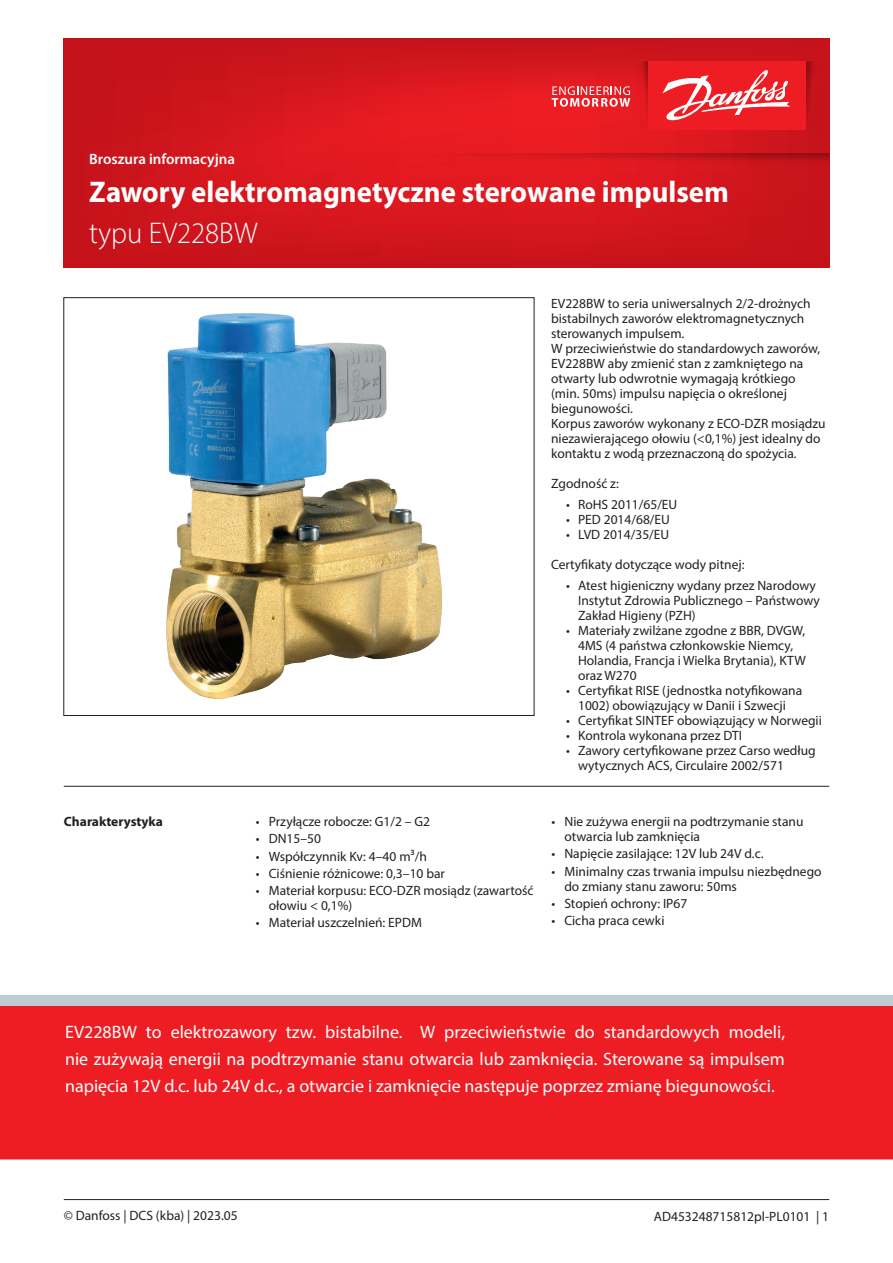
<style>
.page{position:relative;width:893px;height:1263px;background:#fff}
.page>*{position:absolute;margin:0;border:0;box-sizing:border-box;transform-origin:0 0}
.Front_page__Headline{font:700 30px "Myriad Pro";color:#fff;scale:.96 1}
.Front_page__Headline-2{font:300 30px "Myriad Pro";color:#fff;scale:.96 1}
.t1{font:18px/27px "Myriad Pro";color:#fff;text-align:justify}
.Front_page__Document{font:600 15px "Myriad Pro";color:#fff}
.Normtext{font:13.5px/15px "Myriad Pro";color:#231f20}
.Normtext__bold{font:700 13.5px "Myriad Pro";color:#231f20}
</style>
<div class="page">
<svg style="left:64px;top:38px;width:765px;height:230px;background:#d3151d"></svg>
<svg style="left:806px;top:61px;width:13px;height:69px"></svg>
<svg style="left:636px;top:61px;width:12px;height:69px"></svg>
<div style="left:648px;top:61px;width:158px;height:69px;background:#ee1d23"></div>
<svg style="left:552px;top:86px;width:78px;height:21px;background:#f0696d"></svg>
<svg style="left:662px;top:70px;width:128px;height:51px"></svg>
<svg style="left:332px;top:153px;width:497px;height:13px;background:#d4171d"></svg>
<hr style="left:64px;top:1199px;width:765px;height:1px;background:#231f20">
<hr style="left:64px;top:786px;width:765px;height:1px;background:#231f20">
<div style="left:0;top:1006px;width:893px;height:153px;background:#ee1d23"></div>
<img style="left:167px;top:313px;width:274px;height:385px">
<div style="left:64px;top:1023px;width:722px;height:111px;border:2px solid #ee1d23"></div>
<div style="left:0;top:995px;width:893px;height:11px;background:#bfcbd3"></div>
<p class="Front_page__Document" style="left:89px;top:150px;width:147px">Broszura informacyjna</p>
<p class="Front_page__Headline" style="left:89px;top:172px;width:668px">Zawory elektromagnetyczne sterowane impulsem</p>
<p class="Front_page__Headline-2" style="left:89px;top:215px;width:177px">typu EV228BW</p>
<p class="Normtext__bold" style="left:64px;top:813px;width:101px">Charakterystyka</p>
<p class="Normtext" style="left:256px;top:814px;width:176px">• Przyłącze robocze: G1/2 – G2</p>
<p class="Normtext" style="left:256px;top:831px;width:67px">• DN15–50</p>
<p class="Normtext" style="left:256px;top:848px;width:172px">• Współczynnik Kv: 4–40 m³/h</p>
<p class="Normtext" style="left:256px;top:865px;width:190px">• Ciśnienie różnicowe: 0,3–10 bar</p>
<p class="Normtext" style="left:269px;top:883px;width:266px;text-indent:-13px">• Materiał korpusu: ECO-DZR mosiądz (zawartość ołowiu &lt; 0,1%)</p>
<p class="Normtext" style="left:256px;top:915px;width:167px">• Materiał uszczelnień: EPDM</p>
<p class="Normtext" style="left:551px;top:296px;width:261px">EV228BW to seria uniwersalnych 2/2-drożnych bistabilnych zaworów elektromagnetycznych sterowanych impulsem.</p>
<p class="Normtext" style="left:551px;top:341px;width:271px">W przeciwieństwie do standardowych zaworów, EV228BW aby zmienić stan z zamkniętego na otwarty lub odwrotnie wymagają krótkiego (min. 50ms) impulsu napięcia o określonej biegunowości.</p>
<p class="Normtext" style="left:551px;top:416px;width:276px">Korpus zaworów wykonany z ECO-DZR mosiądzu niezawierającego ołowiu (&lt;0,1%) jest idealny do kontaktu z wodą przeznaczoną do spożycia.</p>
<p class="Normtext" style="left:551px;top:476px;width:69px">Zgodność z:</p>
<p class="Normtext" style="left:566px;top:497px;width:113px">• RoHS 2011/65/EU</p>
<p class="Normtext" style="left:566px;top:512px;width:105px">• PED 2014/68/EU</p>
<p class="Normtext" style="left:566px;top:527px;width:105px">• LVD 2014/35/EU</p>
<p class="Normtext" style="left:551px;top:557px;width:195px">Certyfikaty dotyczące wody pitnej:</p>
<p class="Normtext" style="left:578px;top:578px;width:243px;text-indent:-12px">• Atest higieniczny wydany przez Narodowy<br>Instytut Zdrowia Publicznego – Państwowy<br>Zakład Higieny (PZH)</p>
<p class="Normtext" style="left:578px;top:623px;width:229px;text-indent:-12px">• Materiały zwilżane zgodne z BBR, DVGW,<br>4MS (4 państwa członkowskie Niemcy,<br>Holandia, Francja i Wielka Brytania), KTW oraz W270</p>
<p class="Normtext" style="left:566px;top:683px;width:238px;text-align:center">• Certyfikat RISE (jednostka notyfikowana<br>1002) obowiązujący w Danii i Szwecji</p>
<p class="Normtext" style="left:566px;top:713px;width:257px">• Certyfikat SINTEF obowiązujący w Norwegii</p>
<p class="Normtext" style="left:566px;top:728px;width:177px">• Kontrola wykonana przez DTI</p>
<p class="Normtext" style="left:578px;top:743px;width:239px;text-indent:-12px">• Zawory certyfikowane przez Carso według wytycznych ACS, Circulaire 2002/571</p>
<p class="Normtext" style="left:564px;top:814px;width:241px;text-indent:-13px">• Nie zużywa energii na podtrzymanie stanu otwarcia lub zamknięcia</p>
<p class="Normtext" style="left:552px;top:846px;width:213px">• Napięcie zasilające: 12V lub 24V d.c.</p>
<p class="Normtext" style="left:564px;top:863px;width:259px;text-indent:-13px">• Minimalny czas trwania impulsu niezbędnego do zmiany stanu zaworu: 50ms</p>
<p class="Normtext" style="left:552px;top:895px;width:137px">• Stopień ochrony: IP67</p>
<p class="Normtext" style="left:552px;top:913px;width:114px">• Cicha praca cewki</p>
<p class="t1" style="left:65px;top:1018px;width:721px">EV228BW to elektrozawory tzw. bistabilne. W przeciwieństwie do standardowych modeli, nie zużywają energii na podtrzymanie stanu otwarcia lub zamknięcia. Sterowane są impulsem napięcia 12V d.c. lub 24V d.c., a otwarcie i zamknięcie następuje poprzez zmianę biegunowości.</p>
<p class="Normtext" style="left:64px;top:1208px;width:175px">© Danfoss | DCS (kba) | 2023.05</p>
<p class="Normtext" style="left:654px;top:1208px;width:177px">AD453248715812pl-PL0101 | 1</p>
</div>
